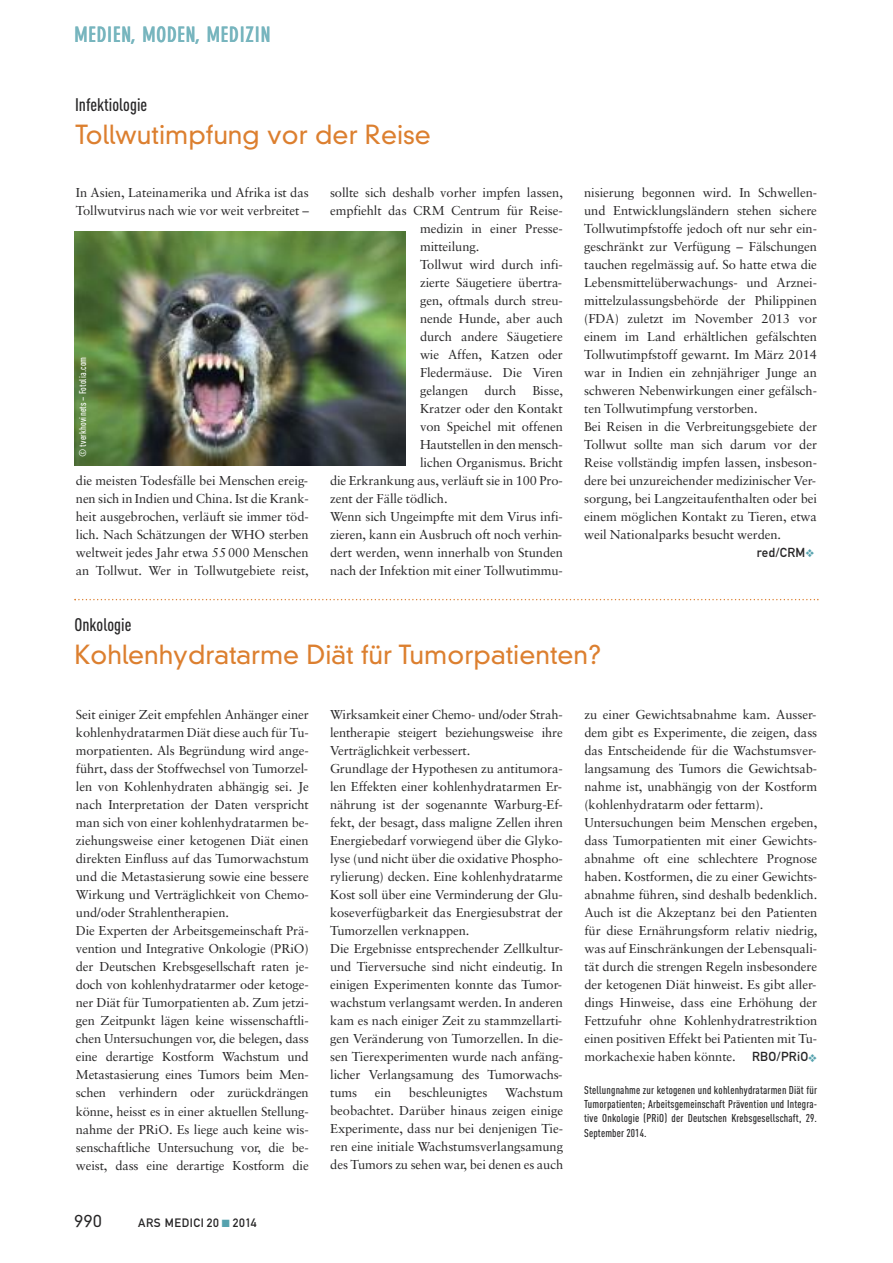
<style>
.page{position:relative;width:893px;height:1263px;background:#fff}
.page>*{position:absolute;margin:0;border:0;box-sizing:border-box;transform-origin:0 0}
.t1{font:300 25.5px "DIN Neuzeit Grotesk";color:#dc7f2f}
.t2{font:700 condensed 21px "DIN Neuzeit Grotesk";letter-spacing:.04em;color:#77b5be}
.t3{font:500 18px "DIN Cond";color:#272627}
.t4{font:300 16.5px "DIN Neuzeit Grotesk";color:#272627}
.t5{font:12.9px/18px "Sabon";letter-spacing:-.005em;color:#272627}
.t6{font:12.9px "DIN Mittelschrift";letter-spacing:.02em;color:#272627}
.t7{font:12px "DIN Mittelschrift";letter-spacing:.045em;color:#272627}
.t8{font:500 11.25px/14.2px "DIN Cond";letter-spacing:.015em;color:#272627;text-align:justify}
.t9{font:500 9.75px "DIN Cond";letter-spacing:.015em;color:#fff}
.s1{color:#55a2ae}
</style>
<div class="page">
<svg style="left:74px;top:599px;width:745px;height:1px"></svg>
<img style="left:74px;top:231px;width:331px;height:234px">
<h2 class="t2" style="left:74px;top:27px;width:198px">MEDIEN, MODEN, MEDIZIN</h2>
<h3 class="t3" style="left:75px;top:99px;width:74px">Infektiologie</h3>
<h1 class="t1" style="left:75px;top:125px;width:357px">Tollwutimpfung vor der Reise</h1>
<p class="t5" style="left:76px;top:185px;width:234px">In Asien, Lateinamerika und Afrika ist das<br>Tollwutvirus nach wie vor weit verbreitet –</p>
<p class="t9" style="left:79px;top:457px;width:102px;rotate:-90deg">© tverkhovinets – Fotolia.com</p>
<p class="t5" style="left:76px;top:473px;width:234px;text-align:justify">die meisten Todesfälle bei Menschen ereig&shy;nen sich in Indien und China. Ist die Krank&shy;heit ausgebrochen, verläuft sie immer töd&shy;lich. Nach Schätzungen der WHO sterben weltweit jedes Jahr etwa 55 000 Menschen an Tollwut. Wer in Tollwutgebiete reist,</p>
<p class="t5" style="left:330px;top:185px;width:234px">sollte sich deshalb vorher impfen lassen,</p>
<p class="t5" style="left:330px;top:203px;width:234px">empfiehlt das CRM Centrum für Reise-</p>
<p class="t5" style="left:420px;top:221px;width:144px">medizin in einer Presse-</p>
<p class="t5" style="left:420px;top:239px;width:61px">mitteilung.</p>
<p class="t5" style="left:420px;top:257px;width:144px">Tollwut wird durch infi-</p>
<p class="t5" style="left:420px;top:275px;width:144px">zierte Säugetiere übertra-</p>
<p class="t5" style="left:420px;top:293px;width:144px">gen, oftmals durch streu-</p>
<p class="t5" style="left:420px;top:311px;width:144px">nende Hunde, aber auch</p>
<p class="t5" style="left:420px;top:329px;width:144px">durch andere Säugetiere</p>
<p class="t5" style="left:420px;top:347px;width:144px">wie Affen, Katzen oder</p>
<p class="t5" style="left:420px;top:365px;width:144px">Fledermäuse. Die Viren</p>
<p class="t5" style="left:420px;top:383px;width:50px">gelangen</p>
<p class="t5" style="left:484px;top:383px;width:33px">durch</p>
<p class="t5" style="left:532px;top:383px;width:32px">Bisse,</p>
<p class="t5" style="left:420px;top:401px;width:144px">Kratzer oder den Kontakt</p>
<p class="t5" style="left:420px;top:419px;width:144px">von Speichel mit offenen</p>
<p class="t5" style="left:420px;top:437px;width:144px">Hautstellen in den mensch-</p>
<p class="t5" style="left:420px;top:455px;width:144px">lichen Organismus. Bricht</p>
<p class="t5" style="left:330px;top:473px;width:234px">die Erkrankung aus, verläuft sie in 100 Pro-</p>
<p class="t5" style="left:330px;top:491px;width:119px">zent der Fälle tödlich.</p>
<p class="t5" style="left:330px;top:509px;width:234px">Wenn sich Ungeimpfte mit dem Virus infi-</p>
<p class="t5" style="left:330px;top:527px;width:234px">zieren, kann ein Ausbruch oft noch verhin-</p>
<p class="t5" style="left:330px;top:545px;width:234px">dert werden, wenn innerhalb von Stunden</p>
<p class="t5" style="left:330px;top:563px;width:234px">nach der Infektion mit einer Tollwutimmu-</p>
<p class="t5" style="left:584px;top:185px;width:234px">nisierung begonnen wird. In Schwellen&shy;und Entwicklungsländern stehen sichere Tollwutimpfstoffe jedoch oft nur sehr ein&shy;geschränkt zur Verfügung – Fälschungen tauchen regelmässig auf. So hatte etwa die Lebensmittelüberwachungs- und Arznei&shy;mittelzulassungsbehörde der Philippinen (FDA) zuletzt im November 2013 vor einem im Land erhältlichen gefälschten Tollwutimpfstoff gewarnt. Im März 2014 war in Indien ein zehnjähriger Junge an schweren Nebenwirkungen einer gefälsch&shy;ten Tollwutimpfung verstorben.<br>Bei Reisen in die Verbreitungsgebiete der Tollwut sollte man sich darum vor der Reise vollständig impfen lassen, insbeson&shy;dere bei unzureichender medizinischer Ver&shy;sorgung, bei Langzeitaufenthalten oder bei einem möglichen Kontakt zu Tieren, etwa weil Nationalparks besucht werden.</p>
<p class="t6" style="left:757px;top:548px;width:59px">red/CRM<span class="s1">❖</span></p>
<h3 class="t3" style="left:74px;top:619px;width:58px">Onkologie</h3>
<h1 class="t1" style="left:74px;top:645px;width:529px">Kohlenhydratarme Diät für Tumorpatienten?</h1>
<p class="t5" style="left:76px;top:707px;width:234px">Seit einiger Zeit empfehlen Anhänger einer kohlenhydratarmen Diät diese auch für Tu&shy;morpatienten. Als Begründung wird ange&shy;führt, dass der Stoffwechsel von Tumorzel&shy;len von Kohlenhydraten abhängig sei. Je nach Interpretation der Daten verspricht man sich von einer kohlenhydratarmen be&shy;ziehungsweise einer ketogenen Diät einen direkten Einfluss auf das Tumorwachstum und die Metastasierung sowie eine bessere Wirkung und Verträglichkeit von Chemo&shy;und/oder Strahlentherapien.<br>Die Experten der Arbeitsgemeinschaft Prä&shy;vention und Integrative Onkologie (PRiO) der Deutschen Krebsgesellschaft raten je&shy;doch von kohlenhydratarmer oder ketoge&shy;ner Diät für Tumorpatienten ab. Zum jetzi&shy;gen Zeitpunkt lägen keine wissenschaftli&shy;chen Untersuchungen vor, die belegen, dass eine derartige Kostform Wachstum und Metastasierung eines Tumors beim Men&shy;schen verhindern oder zurückdrängen könne, heisst es in einer aktuellen Stellung&shy;nahme der PRiO. Es liege auch keine wis&shy;senschaftliche Untersuchung vor, die be&shy;weist, dass eine derartige Kostform die</p>
<p class="t5" style="left:330px;top:707px;width:234px">Wirksamkeit einer Chemo- und/oder Strah&shy;lentherapie steigert beziehungsweise ihre Verträglichkeit verbessert.<br>Grundlage der Hypothesen zu antitumora&shy;len Effekten einer kohlenhydratarmen Er&shy;nährung ist der sogenannte Warburg-Ef&shy;fekt, der besagt, dass maligne Zellen ihren Energiebedarf vorwiegend über die Glyko&shy;lyse (und nicht über die oxidative Phospho&shy;rylierung) decken. Eine kohlenhydratarme Kost soll über eine Verminderung der Glu&shy;koseverfügbarkeit das Energiesubstrat der Tumorzellen verknappen.<br>Die Ergebnisse entsprechender Zellkultur&shy;und Tierversuche sind nicht eindeutig. In einigen Experimenten konnte das Tumor&shy;wachstum verlangsamt werden. In anderen kam es nach einiger Zeit zu stammzellarti&shy;gen Veränderung von Tumorzellen. In die&shy;sen Tierexperimenten wurde nach anfäng&shy;licher Verlangsamung des Tumorwachs&shy;tums</p>
<p class="t5" style="left:330px;top:1085px;width:234px;text-align:justify;text-indent:175px">Wachstum beobachtet. Darüber hinaus zeigen einige Experimente, dass nur bei denjenigen Tie&shy;ren eine initiale Wachstumsverlangsamung des Tumors zu sehen war, bei denen es auch</p>
<p class="t5" style="left:375px;top:1085px;width:18px">ein</p>
<p class="t5" style="left:409px;top:1085px;width:80px">beschleunigtes</p>
<p class="t4" style="left:74px;top:1214px;width:29px">990</p>
<p class="t7" style="left:138px;top:1218px;width:120px">ARS MEDICI 20 <span class="s1">■</span> 2014</p>
<p class="t5" style="left:584px;top:707px;width:234px">zu einer Gewichtsabnahme kam. Ausser&shy;dem gibt es Experimente, die zeigen, dass das Entscheidende für die Wachstumsver&shy;langsamung des Tumors die Gewichtsab&shy;nahme ist, unabhängig von der Kostform (kohlenhydratarm oder fettarm).<br>Untersuchungen beim Menschen ergeben, dass Tumorpatienten mit einer Gewichts&shy;abnahme oft eine schlechtere Prognose haben. Kostformen, die zu einer Gewichts&shy;abnahme führen, sind deshalb bedenklich.<br>Auch ist die Akzeptanz bei den Patienten für diese Ernährungsform relativ niedrig, was auf Einschränkungen der Lebensquali&shy;tät durch die strengen Regeln insbesondere der ketogenen Diät hinweist. Es gibt aller&shy;dings Hinweise, dass eine Erhöhung der Fettzufuhr ohne Kohlenhydratrestriktion einen positiven Effekt bei Patienten mit Tu&shy;morkachexie haben könnte.</p>
<p class="t6" style="left:752px;top:1052px;width:66px">RBO/PRiO<span class="s1">❖</span></p>
<p class="t8" style="left:584px;top:1084px;width:235px">Stellungnahme zur ketogenen und kohlenhydratarmen Diät für Tumorpatienten; Arbeitsgemeinschaft Prävention und Integra&shy;tive Onkologie (PRiO) der Deutschen Krebsgesellschaft, 29.<br>September 2014.</p>
</div>
